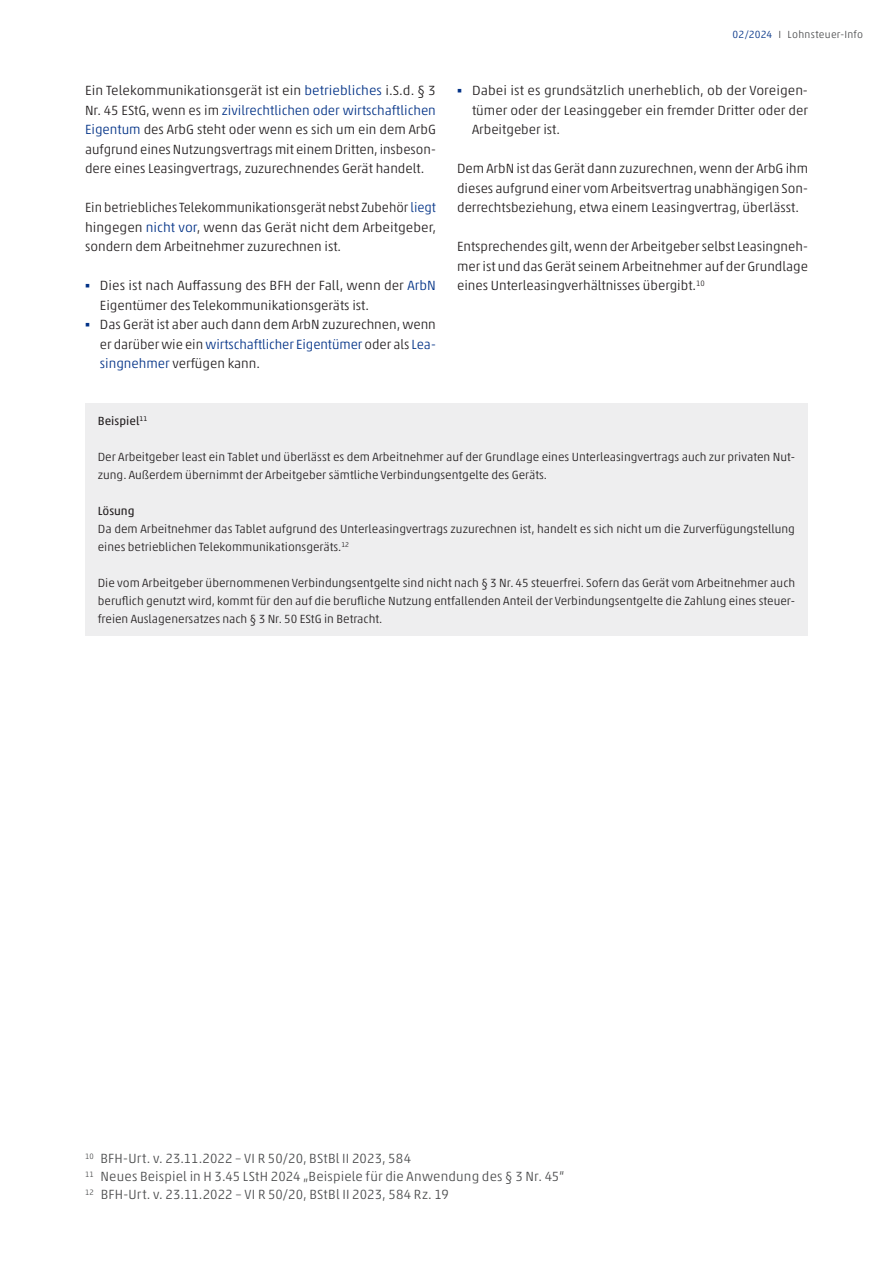
<style>
.page{position:relative;width:893px;height:1263px;background:#fff}
.page>*{position:absolute;margin:0;border:0;box-sizing:border-box;transform-origin:0 0}
.t1{font:300 13.5px/19.5px "Akko Std";color:#231f20;text-align:justify}
.t2{font:300 13.5px/18px "Akko Std";letter-spacing:.01em;color:#4b4c4d}
.t3{font:300 12px/18px "Akko Std";color:#231f20}
.t4{font:12px "Akko Std";color:#231f20}
.t5{font:300 10.5px "Akko Std";letter-spacing:.025em;color:#4b4c4d}
.s1{color:#003186}
</style>
<div class="page">
<div style="left:85px;top:403px;width:723px;height:232px;background:#eeeeef"></div>
<p class="t1" style="left:85px;top:81px;width:352px">Ein Telekommunikationsgerät ist ein <span class="s1">betriebliches</span> i.S.d. § 3<br>Nr. 45 EStG, wenn es im <span class="s1">zivilrechtlichen oder wirtschaftlichen Eigentum</span> des ArbG steht oder wenn es sich um ein dem ArbG aufgrund eines Nutzungsvertrags mit einem Dritten, insbeson&shy;dere eines Leasingvertrags, zuzurechnendes Gerät handelt.</p>
<p class="t1" style="left:85px;top:198px;width:353px">Ein betriebliches Telekommunikationsgerät nebst Zubehör <span class="s1">liegt </span>hingegen <span class="s1">nicht vor</span>, wenn das Gerät nicht dem Arbeitgeber, sondern dem Arbeitnehmer zuzurechnen ist.</p>
<p class="t1" style="left:100px;top:276px;width:337px;text-align:left">Dies ist nach Auffassung des BFH der Fall, wenn der <span class="s1">ArbN </span>Eigentümer des Telekommunikationsgeräts ist.<br>Das Gerät ist aber auch dann dem ArbN zuzurechnen, wenn er darüber wie ein <span class="s1">wirtschaftlicher Eigentümer</span> oder als <span class="s1">Lea&shy;singnehmer</span> verfügen kann.</p>
<p class="t5" style="left:733px;top:28px;width:132px"><span class="s1">02/2024</span> I Lohnsteuer-Info</p>
<p class="t1" style="left:472px;top:81px;width:338px">Dabei ist es grundsätzlich unerheblich, ob der Voreigen&shy;tümer oder der Leasinggeber ein fremder Dritter oder der Arbeitgeber ist.</p>
<p class="t1" style="left:457px;top:159px;width:353px">Dem ArbN ist das Gerät dann zuzurechnen, wenn der ArbG ihm dieses aufgrund einer vom Arbeitsvertrag unabhängigen Son&shy;derrechtsbeziehung, etwa einem Leasingvertrag, überlässt.</p>
<p class="t1" style="left:457px;top:237px;width:352px">Entsprechendes gilt, wenn der Arbeitgeber selbst Leasingneh&shy;mer ist und das Gerät seinem Arbeitnehmer auf der Grundlage eines Unterleasingverhältnisses übergibt.<sup>10</sup></p>
<p class="t4" style="left:98px;top:413px;width:51px">Beispiel<sup>11</sup></p>
<p class="t3" style="left:98px;top:447px;width:699px">Der Arbeitgeber least ein Tablet und überlässt es dem Arbeitnehmer auf der Grundlage eines Unterleasingvertrags auch zur privaten Nut&shy;zung. Außerdem übernimmt der Arbeitgeber sämtliche Verbindungsentgelte des Geräts.</p>
<p class="t4" style="left:98px;top:503px;width:38px">Lösung</p>
<p class="t3" style="left:98px;top:519px;width:699px">Da dem Arbeitnehmer das Tablet aufgrund des Unterleasingvertrags zuzurechnen ist, handelt es sich nicht um die Zurverfügungstellung eines betrieblichen Telekommunikationsgeräts.<sup>12</sup></p>
<p class="t3" style="left:98px;top:573px;width:699px;text-align:justify">Die vom Arbeitgeber übernommenen Verbindungsentgelte sind nicht nach § 3 Nr. 45 steuerfrei. Sofern das Gerät vom Arbeitnehmer auch beruflich genutzt wird, kommt für den auf die berufliche Nutzung entfallenden Anteil der Verbindungsentgelte die Zahlung eines steuer&shy;freien Auslagenersatzes nach § 3 Nr. 50 EStG in Betracht.</p>
<p class="t2" style="left:85px;top:1149px;width:481px"><sup>10</sup> BFH-Urt. v. 23.11.2022 – VI R 50/20, BStBl II 2023, 584<br><sup>11</sup> Neues Beispiel in H 3.45 LStH 2024 „Beispiele für die Anwendung des § 3 Nr. 45“<br><sup>12</sup> BFH-Urt. v. 23.11.2022 – VI R 50/20, BStBl II 2023, 584 Rz. 19</p>
</div>
